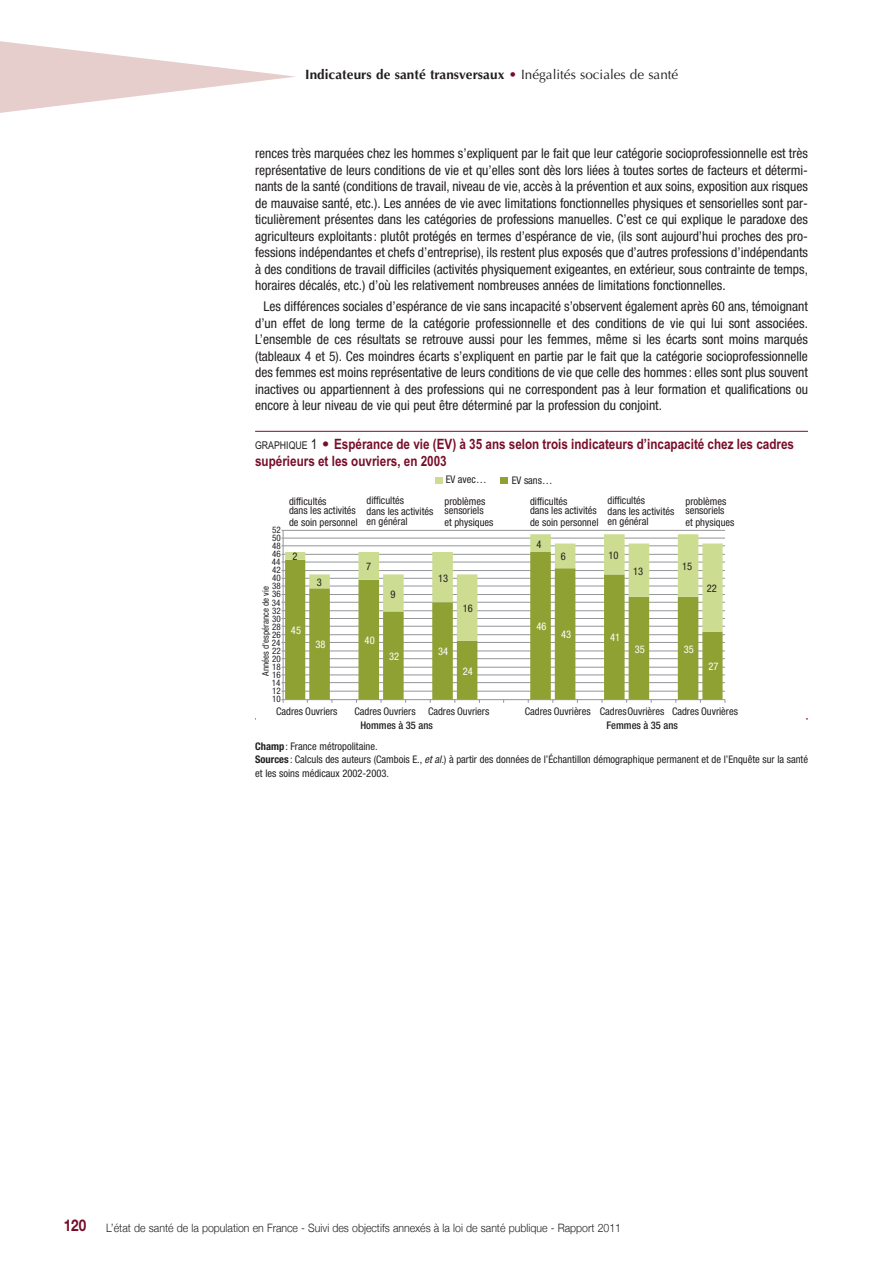
<style>
.page{position:relative;width:893px;height:1263px;background:#fff}
.page>*{position:absolute;margin:0;border:0;box-sizing:border-box;transform-origin:0 0}
.t1{font:700 14.25px/17.1px "Arial Narrow";color:#770e28}
.t2{font:condensed 13.5px/16.5px "Helvetica Neue";color:#231f20;text-align:justify}
.t3{font:700 13.5px "Optima";letter-spacing:.005em;color:#231f20}
.t4{font:300 11.55px "Helvetica Neue";color:#231f20;scale:.91 1}
.t5{font:condensed 10.5px/10.5px "Helvetica Neue";color:#231f20}
.t6{font:condensed 10.5px "Helvetica Neue";color:#fff}
.t7{font:500 condensed 10.5px "Helvetica Neue";color:#231f20}
.t8{font:condensed 9px "Helvetica Neue";color:#231f20}
.s1{color:#770e28}
.s2{font-weight:400}
.s3{font-weight:400;font-size:10.65px;color:#231f20}
.s4{font-weight:400;color:#231f20}
.s5{font-family:"Helvetica Neue";font-weight:900}
.s6{font-weight:700}
.s7{font-style:italic}
.s8{font-weight:700;font-size:16.2px;color:#770e28}
</style>
<div class="page">
<hr style="left:255px;top:431px;width:553px;height:1px;background:#770e28">
<hr style="left:255px;top:718px;width:553px;height:1px;background:#770e28">
<div style="left:257px;top:474px;width:549px;height:262px;background:#fff"></div>
<hr style="left:283px;top:691px;width:442px;height:1px;background:#939598">
<hr style="left:283px;top:682px;width:442px;height:1px;background:#939598">
<hr style="left:283px;top:674px;width:442px;height:1px;background:#939598">
<hr style="left:283px;top:667px;width:442px;height:1px;background:#939598">
<hr style="left:283px;top:658px;width:442px;height:1px;background:#939598">
<hr style="left:283px;top:650px;width:442px;height:1px;background:#939598">
<hr style="left:283px;top:642px;width:442px;height:1px;background:#939598">
<hr style="left:283px;top:634px;width:442px;height:1px;background:#939598">
<hr style="left:283px;top:626px;width:442px;height:1px;background:#939598">
<hr style="left:283px;top:618px;width:442px;height:1px;background:#939598">
<hr style="left:283px;top:610px;width:442px;height:1px;background:#939598">
<hr style="left:283px;top:602px;width:442px;height:1px;background:#939598">
<hr style="left:283px;top:594px;width:442px;height:1px;background:#939598">
<hr style="left:283px;top:586px;width:442px;height:1px;background:#939598">
<hr style="left:283px;top:578px;width:442px;height:1px;background:#939598">
<hr style="left:283px;top:570px;width:442px;height:1px;background:#939598">
<hr style="left:283px;top:562px;width:442px;height:1px;background:#939598">
<hr style="left:283px;top:554px;width:442px;height:1px;background:#939598">
<hr style="left:283px;top:545px;width:442px;height:1px;background:#939598">
<hr style="left:283px;top:538px;width:442px;height:1px;background:#939598">
<hr style="left:283px;top:530px;width:442px;height:1px;background:#939598">
<svg style="left:285px;top:641px;width:438px;height:58px;fill:#8fa133"></svg>
<svg style="left:285px;top:534px;width:438px;height:107px"></svg>
<hr style="left:283px;top:530px;width:1px;height:170px;background:#939598">
<hr style="left:283px;top:699px;width:442px;height:1px;background:#939598">
<div style="left:501px;top:477px;width:7px;height:7px;background:#8fa133"></div>
<div style="left:435px;top:477px;width:7px;height:7px;background:#ccdd91"></div>
<svg style="left:0;top:41px;width:295px;height:72px"></svg>
<p class="t3" style="left:305px;top:69px;width:375px">Indicateurs de santé transversaux <span class="s1">•</span> <span class="s2">Inégalités sociales de santé</span></p>
<p class="t2" style="left:255px;top:147px;width:554px">rences très marquées chez les hommes s’expliquent par le fait que leur catégorie socioprofessionnelle est très représentative de leurs conditions de vie et qu’elles sont dès lors liées à toutes sortes de facteurs et détermi&shy;nants de la santé (conditions de travail, niveau de vie, accès à la prévention et aux soins, exposition aux risques de mauvaise santé, etc.). Les années de vie avec limitations fonctionnelles physiques et sensorielles sont par&shy;ticulièrement présentes dans les catégories de professions manuelles. C’est ce qui explique le paradoxe des agriculteurs exploitants: plutôt protégés en termes d’espérance de vie, (ils sont aujourd’hui proches des pro&shy;fessions indépendantes et chefs d’entreprise), ils restent plus exposés que d’autres professions d’indépendants à des conditions de travail difficiles (activités physiquement exigeantes, en extérieur, sous contrainte de temps, horaires décalés, etc.) d’où les relativement nombreuses années de limitations fonctionnelles.</p>
<p class="t2" style="left:255px;top:299px;width:554px;text-indent:9px">Les différences sociales d’espérance de vie sans incapacité s’observent également après 60 ans, témoignant d’un effet de long terme de la catégorie professionnelle et des conditions de vie qui lui sont associées.<br>L’ensemble de ces résultats se retrouve aussi pour les femmes, même si les écarts sont moins marqués (tableaux 4 et 5). Ces moindres écarts s’expliquent en partie par le fait que la catégorie socioprofessionnelle des femmes est moins représentative de leurs conditions de vie que celle des hommes : elles sont plus souvent inactives ou appartiennent à des professions qui ne correspondent pas à leur formation et qualifications ou encore à leur niveau de vie qui peut être déterminé par la profession du conjoint.</p>
<p class="t1" style="left:255px;top:435px;width:540px"><span class="s3">GRAPHIQUE</span> <span class="s4">1</span> <span class="s5">•</span> Espérance de vie (EV) à 35 ans selon trois indicateurs d’incapacité chez les cadres supérieurs et les ouvriers, en 2003</p>
<p class="t5" style="left:446px;top:475px;width:42px">EV avec…</p>
<p class="t5" style="left:512px;top:475px;width:42px">EV sans…</p>
<p class="t8" style="left:272px;top:526px;width:10px">52</p>
<p class="t8" style="left:272px;top:535px;width:10px">50</p>
<p class="t8" style="left:272px;top:543px;width:10px">48</p>
<p class="t8" style="left:272px;top:551px;width:10px">46</p>
<p class="t8" style="left:272px;top:559px;width:10px">44</p>
<p class="t8" style="left:272px;top:567px;width:10px">42</p>
<p class="t8" style="left:272px;top:575px;width:10px">40</p>
<p class="t8" style="left:272px;top:583px;width:10px">38</p>
<p class="t8" style="left:262px;top:676px;width:91px;rotate:-90deg">Années d'espérance de vie</p>
<p class="t8" style="left:272px;top:591px;width:10px">36</p>
<p class="t8" style="left:272px;top:599px;width:10px">34</p>
<p class="t8" style="left:272px;top:607px;width:10px">32</p>
<p class="t8" style="left:272px;top:615px;width:10px">30</p>
<p class="t8" style="left:272px;top:623px;width:10px">28</p>
<p class="t8" style="left:272px;top:631px;width:10px">26</p>
<p class="t8" style="left:272px;top:639px;width:10px">24</p>
<p class="t8" style="left:272px;top:647px;width:10px">22</p>
<p class="t8" style="left:272px;top:655px;width:10px">20</p>
<p class="t8" style="left:272px;top:664px;width:10px">18</p>
<p class="t8" style="left:272px;top:672px;width:10px">16</p>
<p class="t8" style="left:272px;top:680px;width:10px">14</p>
<p class="t8" style="left:272px;top:688px;width:10px">12</p>
<p class="t8" style="left:272px;top:696px;width:10px">10</p>
<p class="t5" style="left:289px;top:497px;width:68px;line-height:9.3px">difficultés<br>dans les activités</p>
<p class="t5" style="left:289px;top:517px;width:70px">de soin personnel</p>
<p class="t5" style="left:367px;top:496px;width:68px">difficultés<br>dans les activités en général</p>
<p class="t5" style="left:445px;top:497px;width:42px;line-height:9.8px">problèmes sensoriels</p>
<p class="t5" style="left:445px;top:518px;width:50px">et physiques</p>
<p class="t5" style="left:292px;top:552px;width:7px">2</p>
<p class="t6" style="left:291px;top:627px;width:12px">45</p>
<p class="t5" style="left:317px;top:578px;width:7px">3</p>
<p class="t5" style="left:366px;top:562px;width:7px">7</p>
<p class="t5" style="left:391px;top:589px;width:7px">9</p>
<p class="t5" style="left:438px;top:574px;width:12px">13</p>
<p class="t5" style="left:463px;top:604px;width:12px">16</p>
<p class="t6" style="left:316px;top:641px;width:12px">38</p>
<p class="t6" style="left:365px;top:637px;width:12px">40</p>
<p class="t6" style="left:389px;top:652px;width:12px">32</p>
<p class="t6" style="left:438px;top:648px;width:12px">34</p>
<p class="t6" style="left:463px;top:667px;width:12px">24</p>
<p class="t5" style="left:530px;top:497px;width:68px;line-height:9.3px">difficultés<br>dans les activités</p>
<p class="t5" style="left:530px;top:517px;width:70px">de soin personnel</p>
<p class="t5" style="left:536px;top:540px;width:7px">4</p>
<p class="t5" style="left:607px;top:496px;width:68px">difficultés<br>dans les activités en général</p>
<p class="t5" style="left:685px;top:497px;width:42px;line-height:9.8px">problèmes sensoriels</p>
<p class="t5" style="left:685px;top:518px;width:50px">et physiques</p>
<p class="t5" style="left:561px;top:552px;width:7px">6</p>
<p class="t5" style="left:608px;top:551px;width:12px">10</p>
<p class="t6" style="left:536px;top:623px;width:12px">46</p>
<p class="t6" style="left:561px;top:631px;width:12px">43</p>
<p class="t6" style="left:610px;top:634px;width:12px">41</p>
<p class="t5" style="left:633px;top:567px;width:12px">13</p>
<p class="t5" style="left:682px;top:562px;width:12px">15</p>
<p class="t5" style="left:707px;top:584px;width:12px">22</p>
<p class="t6" style="left:635px;top:645px;width:12px">35</p>
<p class="t6" style="left:684px;top:645px;width:12px">35</p>
<p class="t6" style="left:708px;top:662px;width:12px">27</p>
<p class="t5" style="left:276px;top:707px;width:63px">Cadres Ouvriers</p>
<p class="t5" style="left:354px;top:707px;width:136px">Cadres Ouvriers Cadres Ouvriers</p>
<p class="t5" style="left:525px;top:707px;width:215px">Cadres Ouvrières Cadres Ouvrières Cadres Ouvrières</p>
<p class="t7" style="left:360px;top:721px;width:74px">Hommes à 35 ans</p>
<p class="t7" style="left:606px;top:721px;width:73px">Femmes à 35 ans</p>
<p class="t5" style="left:255px;top:740px;width:554px;line-height:13.5px"><span class="s6">Champ</span>: France métropolitaine.<br><span class="s6">Sources</span> : Calculs des auteurs (Cambois E., <span class="s7">et al.</span>) à partir des données de l’Échantillon démographique permanent et de l’Enquête sur la santé et les soins médicaux 2002-2003.</p>
<p class="t4" style="left:64px;top:1221px;width:614px"><span class="s8">120</span> L’état de santé de la population en France - Suivi des objectifs annexés à la loi de santé publique - Rapport 2011</p>
</div>
